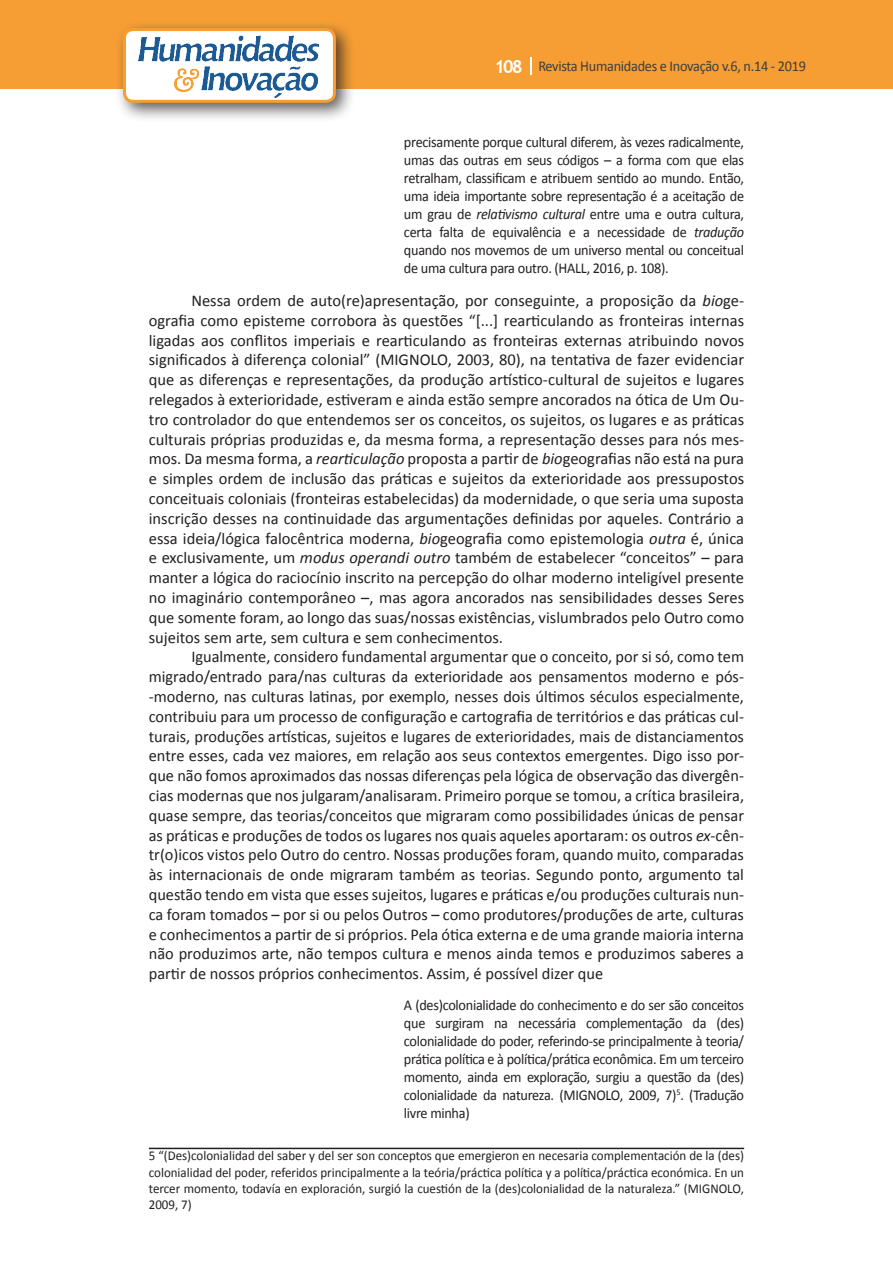
<style>
.page{position:relative;width:893px;height:1263px;background:#fff}
.page>*{position:absolute;margin:0;border:0;box-sizing:border-box;transform-origin:0 0}
.Texto{font:16.5px/19.8px "Calibri";color:#231f20;text-align:justify}
.citacao{font:15px/18px "Calibri";letter-spacing:-.02em;color:#231f20;text-align:justify;scale:.95 1}
.t1{font:15px "Calibri";letter-spacing:-.02em;color:#3e3e3f;scale:.95 1}
.Rodapé{font:13.5px/16.2px "Calibri";color:#231f20;text-align:justify;scale:.96 1}
.s1{font-family:"Trebuchet MS";font-weight:700;font-size:18px;color:#fff}
.s2{font-style:italic}
</style>
<div class="page">
<div style="left:0;top:0;width:893px;height:88px;background:#f69e34"></div>
<svg style="left:530px;top:57px;width:2px;height:18px"></svg>
<div style="left:115px;top:20px;width:241px;height:103px;background:#231f20;opacity:.75"></div>
<div style="left:125px;top:30px;width:209px;height:71px;background:#fff;border-radius:9px"></div>
<img style="left:138px;top:35px;width:181px;height:62px">
<div style="left:123px;top:28px;width:213px;height:75px;border:3px solid #f69e34;border-radius:9px"></div>
<hr style="left:149px;top:1148px;width:595px;height:1px;background:#231f20">
<p class="t1" style="left:495px;top:57px;width:329px"><span class="s1">108</span> Revista Humanidades e Inovação v.6, n.14 - 2019</p>
<p class="citacao" style="left:404px;top:133px;width:360px">precisamente porque cultural diferem, às vezes radicalmente, umas das outras em seus códigos – a forma com que elas retralham, classificam e atribuem sentido ao mundo. Então, uma ideia importante sobre representação é a aceitação de um grau de <span class="s2">relativismo cultural</span> entre uma e outra cultura, certa falta de equivalência e a necessidade de <span class="s2">tradução </span>quando nos movemos de um universo mental ou conceitual de uma cultura para outro. (HALL, 2016, p. 108).</p>
<p class="Texto" style="left:149px;top:291px;width:597px;text-indent:43px">Nessa ordem de auto(re)apresentação, por conseguinte, a proposição da <span class="s2">bio</span>ge&shy;ografia como episteme corrobora às questões “[...] rearticulando as fronteiras internas ligadas aos conflitos imperiais e rearticulando as fronteiras externas atribuindo novos significados à diferença colonial” (MIGNOLO, 2003, 80), na tentativa de fazer evidenciar que as diferenças e representações, da produção artístico-cultural de sujeitos e lugares relegados à exterioridade, estiveram e ainda estão sempre ancorados na ótica de Um Ou&shy;tro controlador do que entendemos ser os conceitos, os sujeitos, os lugares e as práticas culturais próprias produzidas e, da mesma forma, a representação desses para nós mes&shy;mos. Da mesma forma, a <span class="s2">rearticulação</span> proposta a partir de <span class="s2">bio</span>geografias não está na pura e simples ordem de inclusão das práticas e sujeitos da exterioridade aos pressupostos conceituais coloniais (fronteiras estabelecidas) da modernidade, o que seria uma suposta inscrição desses na continuidade das argumentações definidas por aqueles. Contrário a essa ideia/lógica falocêntrica moderna, <span class="s2">bio</span>geografia como epistemologia <span class="s2">outra</span> é, única e exclusivamente, um <span class="s2">modus operandi outro</span> também de estabelecer “conceitos” – para manter a lógica do raciocínio inscrito na percepção do olhar moderno inteligível presente no imaginário contemporâneo –, mas agora ancorados nas sensibilidades desses Seres que somente foram, ao longo das suas/nossas existências, vislumbrados pelo Outro como sujeitos sem arte, sem cultura e sem conhecimentos.</p>
<p class="Texto" style="left:149px;top:647px;width:597px;text-indent:43px">Igualmente, considero fundamental argumentar que o conceito, por si só, como tem migrado/entrado para/nas culturas da exterioridade aos pensamentos moderno e pós--moderno, nas culturas latinas, por exemplo, nesses dois últimos séculos especialmente, contribuiu para um processo de configuração e cartografia de territórios e das práticas cul&shy;turais, produções artísticas, sujeitos e lugares de exterioridades, mais de distanciamentos entre esses, cada vez maiores, em relação aos seus contextos emergentes. Digo isso por&shy;que não fomos aproximados das nossas diferenças pela lógica de observação das divergên&shy;cias modernas que nos julgaram/analisaram. Primeiro porque se tomou, a crítica brasileira, quase sempre, das teorias/conceitos que migraram como possibilidades únicas de pensar as práticas e produções de todos os lugares nos quais aqueles aportaram: os outros <span class="s2">ex</span>-cên&shy;tr(o)icos vistos pelo Outro do centro. Nossas produções foram, quando muito, comparadas às internacionais de onde migraram também as teorias. Segundo ponto, argumento tal questão tendo em vista que esses sujeitos, lugares e práticas e/ou produções culturais nun&shy;ca foram tomados – por si ou pelos Outros – como produtores/produções de arte, culturas e conhecimentos a partir de si próprios. Pela ótica externa e de uma grande maioria interna não produzimos arte, não tempos cultura e menos ainda temos e produzimos saberes a partir de nossos próprios conhecimentos. Assim, é possível dizer que</p>
<p class="citacao" style="left:404px;top:996px;width:360px">A (des)colonialidade do conhecimento e do ser são conceitos que surgiram na necessária complementação da (des) colonialidade do poder, referindo-se principalmente à teoria/ prática política e à política/prática econômica. Em um terceiro momento, ainda em exploração, surgiu a questão da (des) colonialidade da natureza. (MIGNOLO, 2009, 7)<sup>5</sup>. (Tradução livre minha)</p>
<p class="Rodapé" style="left:149px;top:1148px;width:621px">5 “(Des)colonialidad del saber y del ser son conceptos que emergieron en necesaria complementación de la (des) colonialidad del poder, referidos principalmente a la teória/práctica política y a política/práctica económica. En un tercer momento, todavía en exploración, surgió la cuestión de la (des)colonialidad de la naturaleza.” (MIGNOLO, 2009, 7)</p>
</div>
